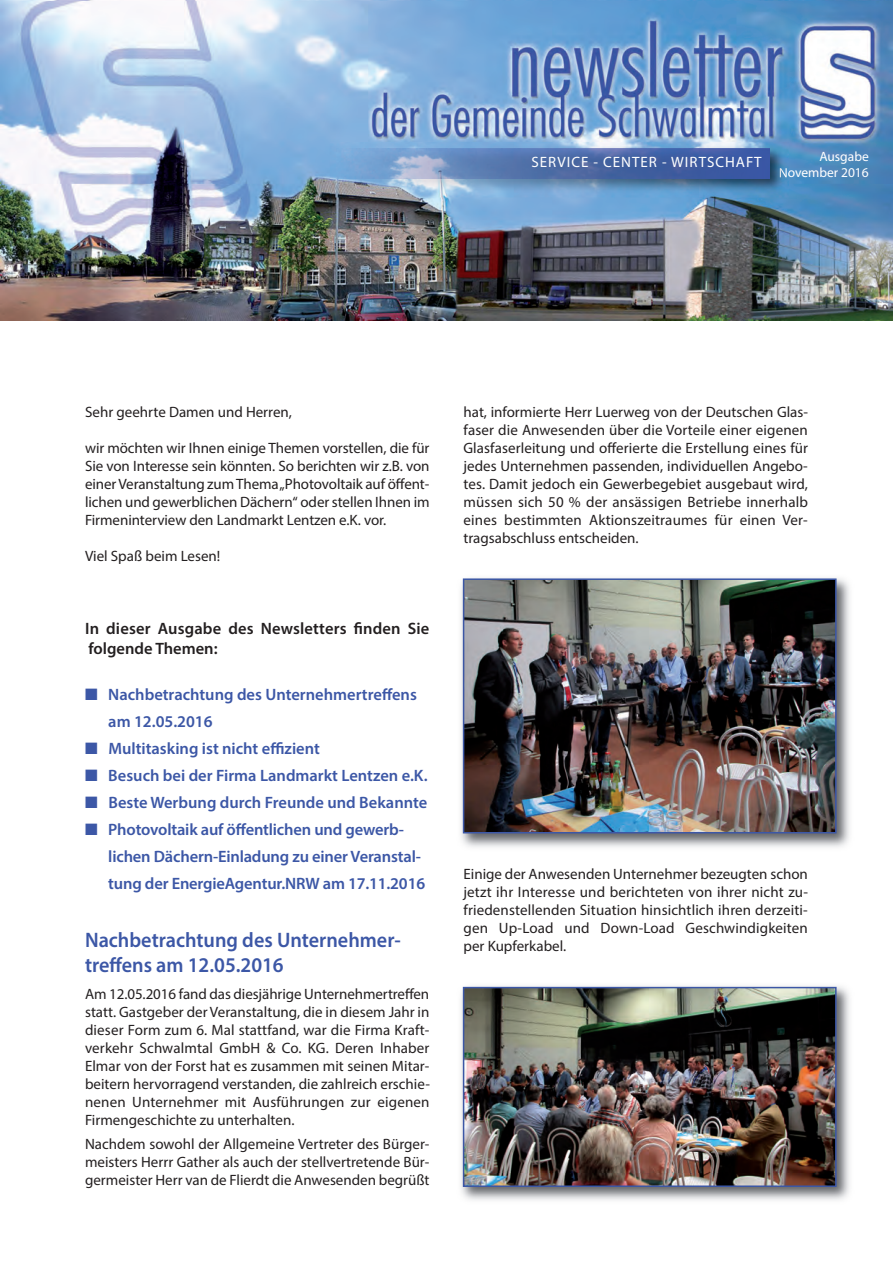
<style>
.page{position:relative;width:893px;height:1263px;background:#fff}
.page>*{position:absolute;margin:0;border:0;box-sizing:border-box;transform-origin:0 0}
.t1{font:600 21px/25.2px "Myriad Pro";color:#3c57a6;scale:.96 1}
.t2{font:600 16.5px/27px "Myriad Pro";letter-spacing:-.005em;color:#3c57a6}
.t3{font:600 16.5px/19.8px "Myriad Pro";letter-spacing:.01em;color:#231f20}
.t4{font:15px/18px "Myriad Pro";color:#231f20;text-align:justify}
.t5{font:15px "Myriad Pro";letter-spacing:.065em;color:#fff}
.t6{font:13.5px/16.2px "Myriad Pro";color:#fff;text-align:right}
</style>
<div class="page">
<img style="left:0;top:1px;width:893px;height:319px">
<img style="left:330px;top:142px;width:459px;height:55px">
<svg style="left:780px;top:168px;width:9px;height:9px"></svg>
<img style="left:336px;top:148px;width:434px;height:30px">
<img style="left:461px;top:578px;width:389px;height:269px">
<img style="left:466px;top:581px;width:368px;height:249px">
<div style="left:463px;top:578px;width:374px;height:255px;border:2px solid #3c57a6"></div>
<img style="left:461px;top:986px;width:389px;height:214px">
<img style="left:466px;top:990px;width:368px;height:194px">
<div style="left:463px;top:987px;width:374px;height:200px;border:2px solid #3c57a6"></div>
<p class="t5" style="left:531px;top:156px;width:232px">SERVICE - CENTER - WIRTSCHAFT</p>
<p class="t6" style="left:779px;top:150px;width:92px">Ausgabe<br>November 2016</p>
<p class="t4" style="left:85px;top:404px;width:208px">Sehr geehrte Damen und Herren,</p>
<p class="t4" style="left:85px;top:440px;width:346px">wir möchten wir Ihnen einige Themen vorstellen, die für Sie von Interesse sein könnten. So berichten wir z.B. von einer Veranstaltung zum Thema „Photovoltaik auf öffent&shy;lichen und gewerblichen Dächern“ oder stellen Ihnen im Firmeninterview den Landmarkt Lentzen e.K. vor.</p>
<p class="t4" style="left:85px;top:548px;width:137px">Viel Spaß beim Lesen!</p>
<p class="t3" style="left:85px;top:620px;width:346px">In dieser Ausgabe des Newsletters finden Sie folgende Themen:</p>
<p class="t2" style="left:108px;top:683px;width:310px;text-indent:-23px">■ Nachbetrachtung des Unternehmertreffens am 12.05.2016</p>
<p class="t2" style="left:85px;top:737px;width:236px">■ Multitasking ist nicht effizient</p>
<p class="t2" style="left:85px;top:763px;width:344px">■ Besuch bei der Firma Landmarkt Lentzen e.K.</p>
<p class="t2" style="left:85px;top:790px;width:344px">■ Beste Werbung durch Freunde und Bekannte</p>
<p class="t2" style="left:108px;top:817px;width:318px;text-indent:-23px">■ Photovoltaik auf öffentlichen und gewerb&shy;lichen Dächern-Einladung zu einer Veranstal&shy;tung der EnergieAgentur.NRW am 17.11.2016</p>
<h1 class="t1" style="left:85px;top:929px;width:330px">Nachbetrachtung des Unternehmer&shy;treffens am 12.05.2016</h1>
<p class="t4" style="left:85px;top:986px;width:346px">Am 12.05.2016 fand das diesjährige Unternehmertreffen statt. Gastgeber der Veranstaltung, die in diesem Jahr in dieser Form zum 6. Mal stattfand, war die Firma Kraft&shy;verkehr Schwalmtal GmbH &amp; Co. KG. Deren Inhaber Elmar von der Forst hat es zusammen mit seinen Mitar&shy;beitern hervorragend verstanden, die zahlreich erschie&shy;nenen Unternehmer mit Ausführungen zur eigenen Firmengeschichte zu unterhalten.</p>
<p class="t4" style="left:85px;top:1136px;width:346px">Nachdem sowohl der Allgemeine Vertreter des Bürger&shy;meisters Herrr Gather als auch der stellvertretende Bür&shy;germeister Herr van de Flierdt die Anwesenden begrüßt</p>
<p class="t4" style="left:463px;top:404px;width:346px">hat, informierte Herr Luerweg von der Deutschen Glas&shy;faser die Anwesenden über die Vorteile einer eigenen Glasfaserleitung und offerierte die Erstellung eines für jedes Unternehmen passenden, individuellen Angebo&shy;tes. Damit jedoch ein Gewerbegebiet ausgebaut wird, müssen sich 50 % der ansässigen Betriebe innerhalb eines bestimmten Aktionszeitraumes für einen Ver&shy;tragsabschluss entscheiden.</p>
<p class="t4" style="left:463px;top:866px;width:346px">Einige der Anwesenden Unternehmer bezeugten schon jetzt ihr Interesse und berichteten von ihrer nicht zu - friedenstellenden Situation hinsichtlich ihren derzeiti&shy;gen Up-Load und Down-Load Geschwindigkeiten per Kupferkabel.</p>
</div>
